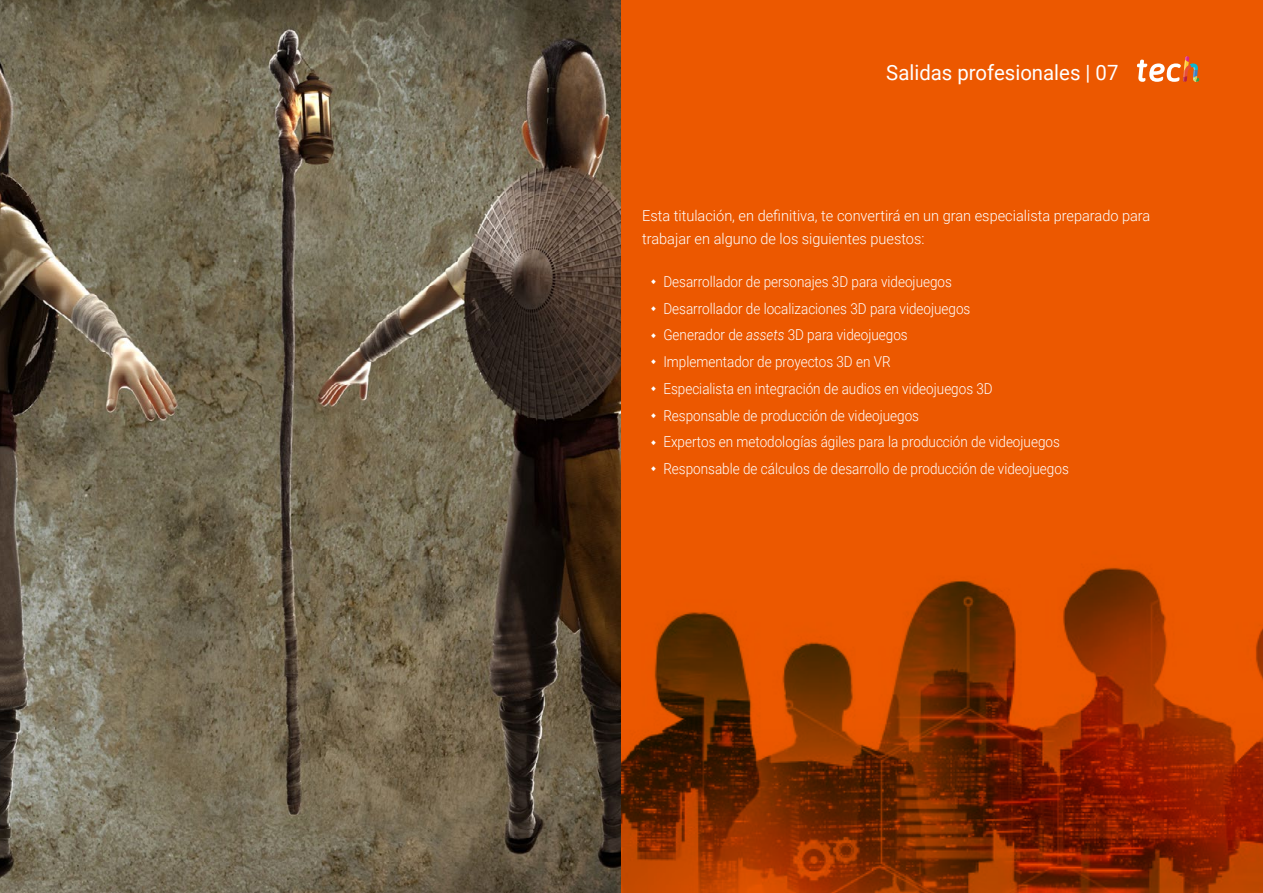
<style>
.page{position:relative;width:1263px;height:893px;background:#fff}
.page>*{position:absolute;margin:0;border:0;box-sizing:border-box;transform-origin:0 0}
.t1{font:21px "Roboto";color:#fff}
.t2{font:300 15px/26.7px "Roboto";color:#fff;scale:.9 1}
.t3{font:300 15px/22.5px "Roboto";color:#fefefe}
.s1{font-style:italic}
</style>
<div class="page">
<div style="left:621px;top:0;width:642px;height:893px;background:#ec5800"></div>
<img style="left:621px;top:567px;width:642px;height:326px">
<img style="left:0;top:0;width:621px;height:893px">
<svg style="left:1137px;top:56px;width:62px;height:26px"></svg>
<h1 class="t1" style="left:886px;top:57px;width:234px">Salidas profesionales | 07</h1>
<p class="t3" style="left:642px;top:204px;width:510px">Esta titulación, en definitiva, te convertirá en un gran especialista preparado para trabajar en alguno de los siguientes puestos:</p>
<p class="t2" style="left:663px;top:268px;width:452px">Desarrollador de personajes 3D para videojuegos<br>Desarrollador de localizaciones 3D para videojuegos<br>Generador de <span class="s1">assets</span> 3D para videojuegos<br>Implementador de proyectos 3D en VR<br>Especialista en integración de audios en videojuegos 3D Responsable de producción de videojuegos<br>Expertos en metodologías ágiles para la producción de videojuegos Responsable de cálculos de desarrollo de producción de videojuegos</p>
</div>
